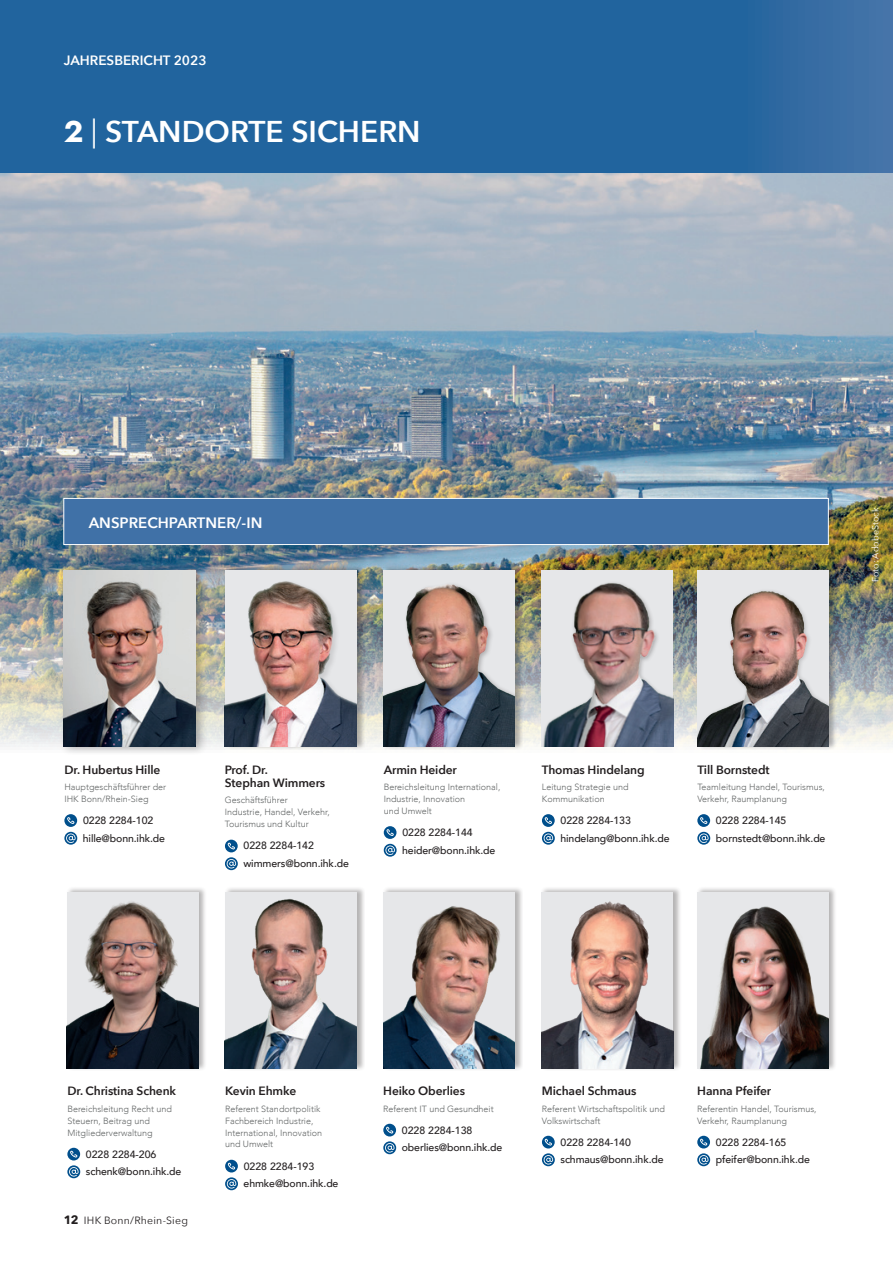
<style>
.page{position:relative;width:893px;height:1263px;background:#fff}
.page>*{position:absolute;margin:0;border:0;box-sizing:border-box;transform-origin:0 0}
.t1{font:600 30px "Avenir Next";color:#fff}
.t2{font:600 15px "Avenir Next";color:#fff}
.t3{font:600 13.5px "Avenir Next";color:#fff}
.t4{font:600 12px/13.5px "Avenir Next";letter-spacing:-.01em;color:#231f20}
.t5{font:500 10.5px/17.7px "Avenir";letter-spacing:-.01em;color:#231f20}
.t6{font:10.5px "Avenir Next";letter-spacing:.02em;color:#231f20}
.t7{font:300 9px/12px "Avenir";color:#636666}
.t8{font:9px "Avenir Next";color:#fff}
.s1{font-family:"Jost";font-weight:700}
.s2{font-weight:400}
.s3{font-weight:700;font-size:12px}
</style>
<div class="page">
<img style="left:0;top:172px;width:893px;height:575px">
<div style="left:66px;top:886px;width:141px;height:185px;background:#231f20;opacity:.33"></div>
<img style="left:67px;top:892px;width:132px;height:176px">
<svg style="left:67px;top:1148px;width:13px;height:12px"></svg>
<svg style="left:70px;top:1151px;width:7px;height:6px"></svg>
<svg style="left:67px;top:1165px;width:13px;height:13px"></svg>
<div style="left:224px;top:886px;width:141px;height:185px;background:#231f20;opacity:.33"></div>
<img style="left:225px;top:892px;width:132px;height:176px">
<div style="left:382px;top:886px;width:141px;height:185px;background:#231f20;opacity:.33"></div>
<img style="left:383px;top:892px;width:132px;height:176px">
<div style="left:541px;top:886px;width:141px;height:185px;background:#231f20;opacity:.33"></div>
<img style="left:541px;top:892px;width:132px;height:176px">
<svg style="left:225px;top:1160px;width:13px;height:12px"></svg>
<svg style="left:228px;top:1163px;width:7px;height:6px"></svg>
<svg style="left:225px;top:1177px;width:13px;height:13px"></svg>
<svg style="left:383px;top:1124px;width:13px;height:12px"></svg>
<svg style="left:386px;top:1127px;width:7px;height:6px"></svg>
<svg style="left:383px;top:1141px;width:13px;height:13px"></svg>
<svg style="left:542px;top:1136px;width:13px;height:12px"></svg>
<svg style="left:545px;top:1139px;width:7px;height:6px"></svg>
<svg style="left:542px;top:1153px;width:13px;height:13px"></svg>
<div style="left:382px;top:564px;width:141px;height:186px;background:#231f20;opacity:.33"></div>
<img style="left:383px;top:570px;width:132px;height:177px">
<svg style="left:384px;top:826px;width:12px;height:13px"></svg>
<svg style="left:386px;top:829px;width:8px;height:7px"></svg>
<svg style="left:384px;top:844px;width:13px;height:13px"></svg>
<svg style="left:0;top:0;width:893px;height:172px;background:#24659e"></svg>
<div style="left:224px;top:564px;width:141px;height:186px;background:#231f20;opacity:.33"></div>
<img style="left:225px;top:570px;width:132px;height:177px">
<svg style="left:225px;top:840px;width:13px;height:12px"></svg>
<svg style="left:228px;top:843px;width:7px;height:6px"></svg>
<svg style="left:225px;top:857px;width:13px;height:13px"></svg>
<div style="left:63px;top:498px;width:766px;height:47px;background:#4071a7;border:1px solid #fff"></div>
<div style="left:697px;top:564px;width:140px;height:186px;background:#231f20;opacity:.33"></div>
<img style="left:697px;top:570px;width:131px;height:177px">
<svg style="left:697px;top:814px;width:13px;height:13px"></svg>
<svg style="left:700px;top:817px;width:7px;height:7px"></svg>
<svg style="left:697px;top:832px;width:13px;height:13px"></svg>
<img style="left:541px;top:570px;width:132px;height:177px">
<svg style="left:542px;top:814px;width:13px;height:13px"></svg>
<svg style="left:545px;top:817px;width:7px;height:7px"></svg>
<svg style="left:542px;top:832px;width:13px;height:13px"></svg>
<div style="left:60px;top:563px;width:148px;height:194px;background:#231f20;opacity:.33"></div>
<img style="left:64px;top:570px;width:132px;height:177px">
<svg style="left:64px;top:814px;width:13px;height:13px"></svg>
<svg style="left:67px;top:817px;width:7px;height:7px"></svg>
<svg style="left:64px;top:832px;width:13px;height:13px"></svg>
<div style="left:696px;top:886px;width:141px;height:185px;background:#231f20;opacity:.33"></div>
<img style="left:697px;top:892px;width:131px;height:176px">
<svg style="left:697px;top:1136px;width:13px;height:12px"></svg>
<svg style="left:700px;top:1139px;width:7px;height:6px"></svg>
<svg style="left:697px;top:1153px;width:13px;height:13px"></svg>
<h3 class="t3" style="left:64px;top:48px;width:144px">JAHRESBERICHT 2023</h3>
<h1 class="t1" style="left:64px;top:106px;width:358px"><span class="s1">2</span> <span class="s2">|</span> STANDORTE SICHERN</h1>
<h2 class="t2" style="left:89px;top:510px;width:175px">ANSPRECHPARTNER/-IN</h2>
<p class="t8" style="left:868px;top:582px;width:76px;rotate:-90deg">Foto: AdobeStock</p>
<h3 class="t4" style="left:64px;top:762px;width:98px">Dr. Hubertus Hille</h3>
<p class="t7" style="left:64px;top:781px;width:103px">Hauptgeschäftsführer der<br>IHK Bonn/Rhein-Sieg</p>
<p class="t5" style="left:83px;top:811px;width:84px">0228 2284-102 hille@bonn.ihk.de</p>
<h3 class="t4" style="left:225px;top:762px;width:102px">Prof. Dr.<br>Stephan Wimmers</h3>
<p class="t7" style="left:225px;top:794px;width:106px">Geschäftsführer<br>Industrie, Handel, Verkehr,<br>Tourismus und Kultur</p>
<p class="t5" style="left:243px;top:836px;width:107px">0228 2284-142 wimmers@bonn.ihk.de</p>
<h3 class="t4" style="left:384px;top:762px;width:75px">Armin Heider</h3>
<p class="t7" style="left:384px;top:781px;width:118px">Bereichsleitung International,<br>Industrie, Innovation<br>und Umwelt</p>
<p class="t5" style="left:402px;top:823px;width:95px">0228 2284-144 heider@bonn.ihk.de</p>
<h3 class="t4" style="left:542px;top:762px;width:104px">Thomas Hindelang</h3>
<p class="t7" style="left:542px;top:781px;width:88px">Leitung Strategie und<br>Kommunikation</p>
<p class="t5" style="left:560px;top:811px;width:111px">0228 2284-133 hindelang@bonn.ihk.de</p>
<h3 class="t4" style="left:697px;top:762px;width:74px">Till Bornstedt</h3>
<p class="t7" style="left:697px;top:781px;width:129px">Teamleitung Handel, Tourismus,<br>Verkehr, Raumplanung</p>
<p class="t5" style="left:716px;top:811px;width:111px">0228 2284-145 bornstedt@bonn.ihk.de</p>
<h3 class="t4" style="left:67px;top:1084px;width:110px">Dr. Christina Schenk</h3>
<p class="t7" style="left:67px;top:1102px;width:106px">Bereichsleitung Recht und<br>Steuern, Beitrag und<br>Mitgliederverwaltung</p>
<p class="t5" style="left:86px;top:1144px;width:97px">0228 2284-206 schenk@bonn.ihk.de</p>
<p class="t6" style="left:64px;top:1211px;width:126px"><span class="s3">12</span> IHK Bonn/Rhein-Sieg</p>
<h3 class="t4" style="left:225px;top:1084px;width:73px">Kevin Ehmke</h3>
<p class="t7" style="left:225px;top:1102px;width:99px">Referent Standortpolitik<br>Fachbereich Industrie,<br>International, Innovation und Umwelt</p>
<p class="t5" style="left:244px;top:1156px;width:96px">0228 2284-193 ehmke@bonn.ihk.de</p>
<h3 class="t4" style="left:383px;top:1084px;width:83px">Heiko Oberlies</h3>
<p class="t7" style="left:383px;top:1102px;width:112px">Referent IT und Gesundheit</p>
<p class="t5" style="left:402px;top:1120px;width:102px">0228 2284-138 oberlies@bonn.ihk.de</p>
<h3 class="t4" style="left:542px;top:1084px;width:96px">Michael Schmaus</h3>
<p class="t7" style="left:542px;top:1102px;width:124px">Referent Wirtschaftspolitik und<br>Volkswirtschaft</p>
<p class="t5" style="left:560px;top:1132px;width:105px">0228 2284-140 schmaus@bonn.ihk.de</p>
<h3 class="t4" style="left:697px;top:1084px;width:76px">Hanna Pfeifer</h3>
<p class="t7" style="left:697px;top:1102px;width:121px">Referentin Handel, Tourismus,<br>Verkehr, Raumplanung</p>
<p class="t5" style="left:716px;top:1132px;width:96px">0228 2284-165 pfeifer@bonn.ihk.de</p>
</div>
